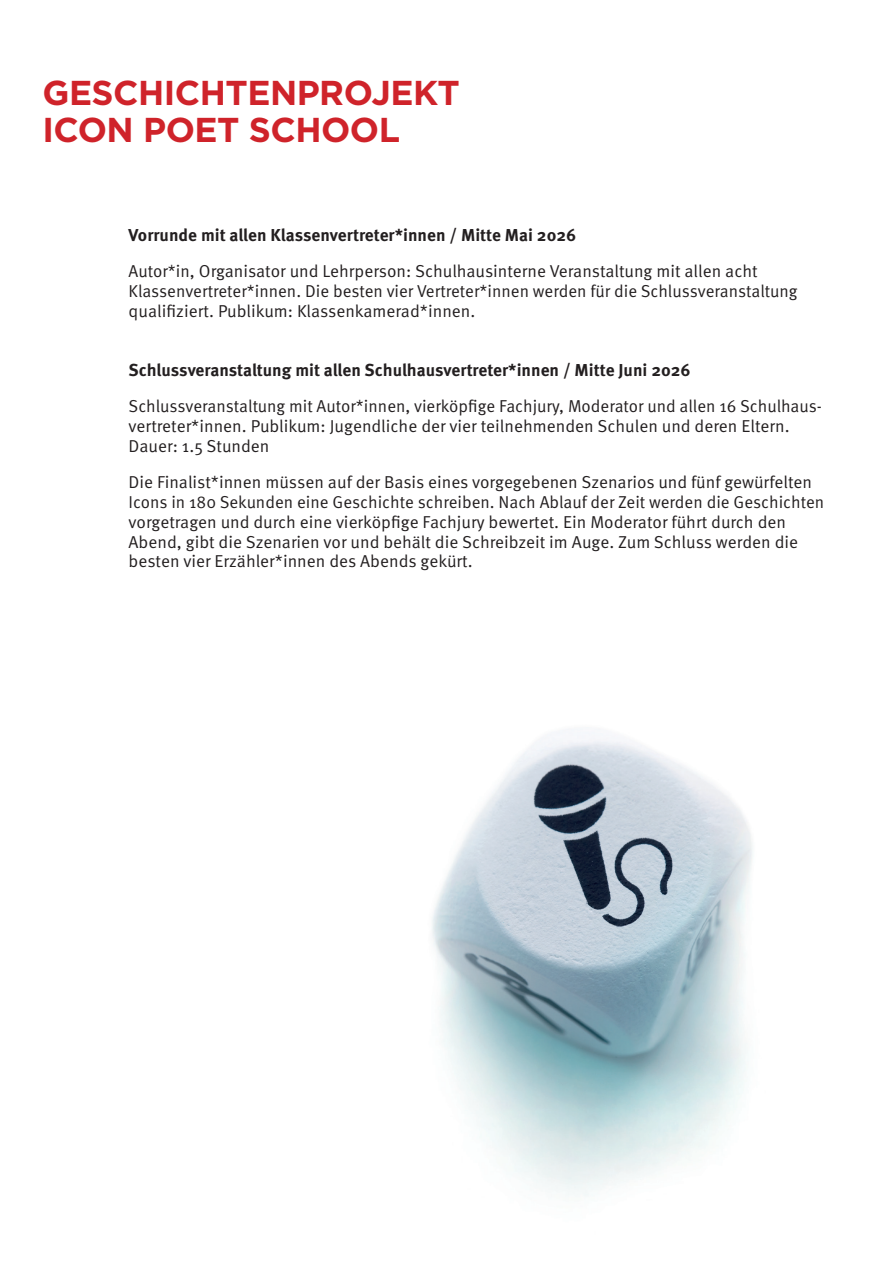
<style>
.page{position:relative;width:893px;height:1263px;background:#fff}
.page>*{position:absolute;margin:0;border:0;box-sizing:border-box;transform-origin:0 0}
.t1{font:700 34.5px/36.5px "Gotham";letter-spacing:-.015em;color:#cf232a}
.t2{font:17.25px/19.8px "Meta Pro";color:#231f20}
.t3{font:700 17.25px "Meta Pro";color:#231f20}
</style>
<div class="page">
<img style="left:432px;top:729px;width:321px;height:467px">
<h1 class="t1" style="left:43px;top:75px;width:419px">GESCHICHTENPROJEKT<br>ICON POET SCHOOL</h1>
<p class="t3" style="left:129px;top:221px;width:449px">Vorrunde mit allen Klassenvertreter*innen / Mitte Mai 2026</p>
<p class="t2" style="left:129px;top:260px;width:670px">Autor*in, Organisator und Lehrperson: Schulhausinterne Veranstaltung mit allen acht<br>Klassenvertreter*innen. Die besten vier Vertreter*innen werden für die Schlussveranstaltung qualifiziert. Publikum: Klassenkamerad*innen.</p>
<p class="t3" style="left:129px;top:356px;width:564px">Schlussveranstaltung mit allen Schulhausvertreter*innen / Mitte Juni 2026</p>
<p class="t2" style="left:129px;top:395px;width:695px">Schlussveranstaltung mit Autor*innen, vierköpfige Fachjury, Moderator und allen 16 Schulhaus&shy;vertreter*innen. Publikum: Jugendliche der vier teilnehmenden Schulen und deren Eltern.<br>Dauer: 1.5 Stunden</p>
<p class="t2" style="left:129px;top:471px;width:697px">Die Finalist*innen müssen auf der Basis eines vorgegebenen Szenarios und fünf gewürfelten Icons in 180 Sekunden eine Geschichte schreiben. Nach Ablauf der Zeit werden die Geschichten vorgetragen und durch eine vierköpfige Fachjury bewertet. Ein Moderator führt durch den Abend, gibt die Szenarien vor und behält die Schreibzeit im Auge. Zum Schluss werden die besten vier Erzähler*innen des Abends gekürt.</p>
</div>
